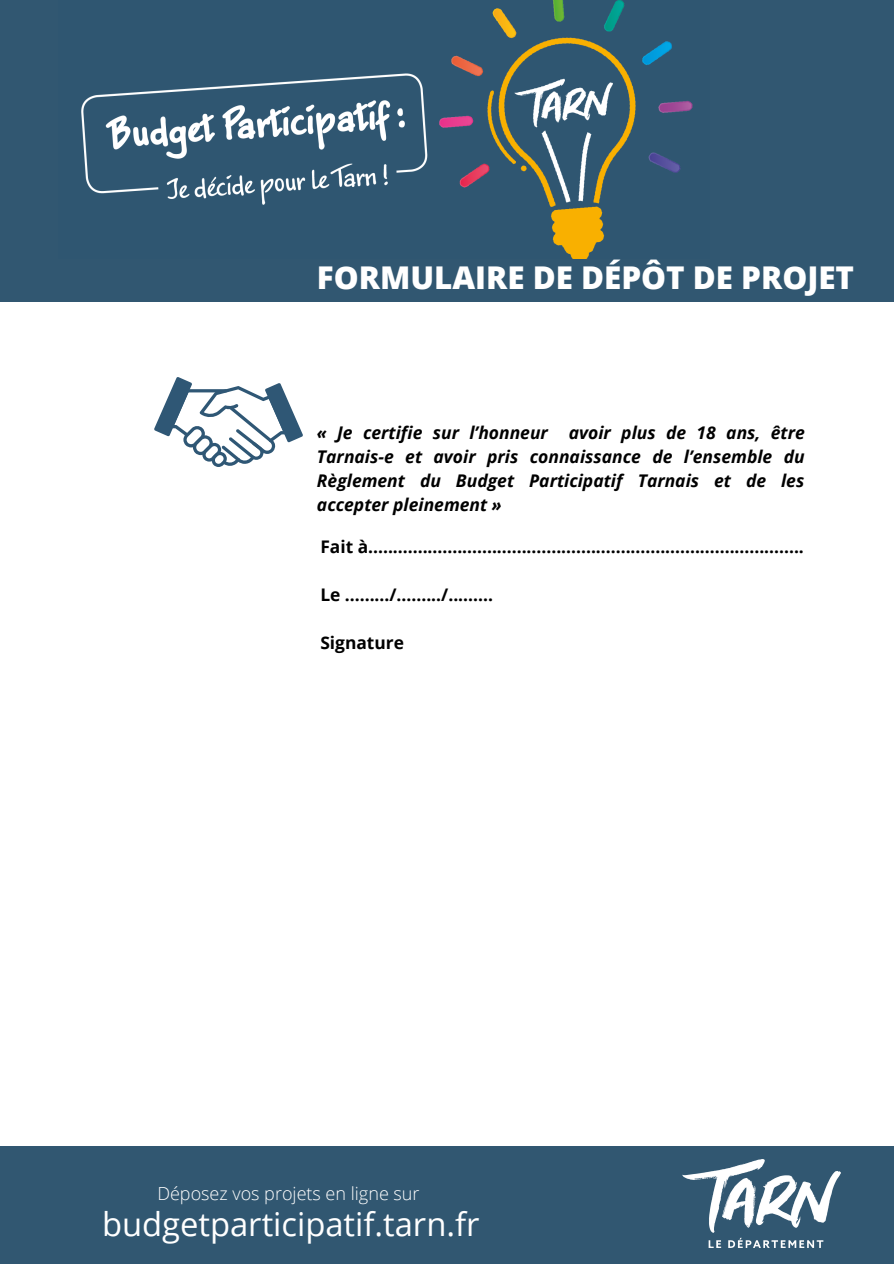
<style>
.page{position:relative;width:894px;height:1264px;background:#fff}
.page>*{position:absolute;margin:0;border:0;box-sizing:border-box;transform-origin:0 0}
.t1{font:32.7px "Open Sans";color:#fff}
.t2{font:800 31.35px "Open Sans";color:#fff}
.t3{font:300 18px "Open Sans";color:#fff}
.t4{font:italic 700 17.55px/24px "Open Sans";color:#000;text-align:justify}
.t5{font:700 17.4px "Open Sans";color:#000}
</style>
<div class="page">
<div style="left:0;top:0;width:893px;height:301px;background:#315771"></div>
<div style="left:0;top:1145px;width:893px;height:118px;background:#315771"></div>
<img style="left:682px;top:1159px;width:158px;height:88px">
<svg style="left:154px;top:377px;width:149px;height:90px"></svg>
<img style="left:81px;top:0;width:612px;height:259px">
<h2 class="t2" style="left:317px;top:256px;width:538px">FORMULAIRE DE DÉPÔT DE PROJET</h2>
<p class="t4" style="left:317px;top:420px;width:489px">« Je certifie sur l’honneur avoir plus de 18 ans, être Tarnais-e et avoir pris connaissance de l’ensemble du Règlement du Budget Participatif Tarnais et de les accepter pleinement »</p>
<p class="t5" style="left:320px;top:534px;width:485px">Fait à........................................................................................</p>
<p class="t5" style="left:320px;top:582px;width:174px">Le ........./........./.........</p>
<p class="t5" style="left:320px;top:630px;width:85px">Signature</p>
<p class="t3" style="left:157px;top:1180px;width:263px">Déposez vos projets en ligne sur</p>
<h1 class="t1" style="left:102px;top:1201px;width:379px">budgetparticipatif.tarn.fr</h1>
</div>
